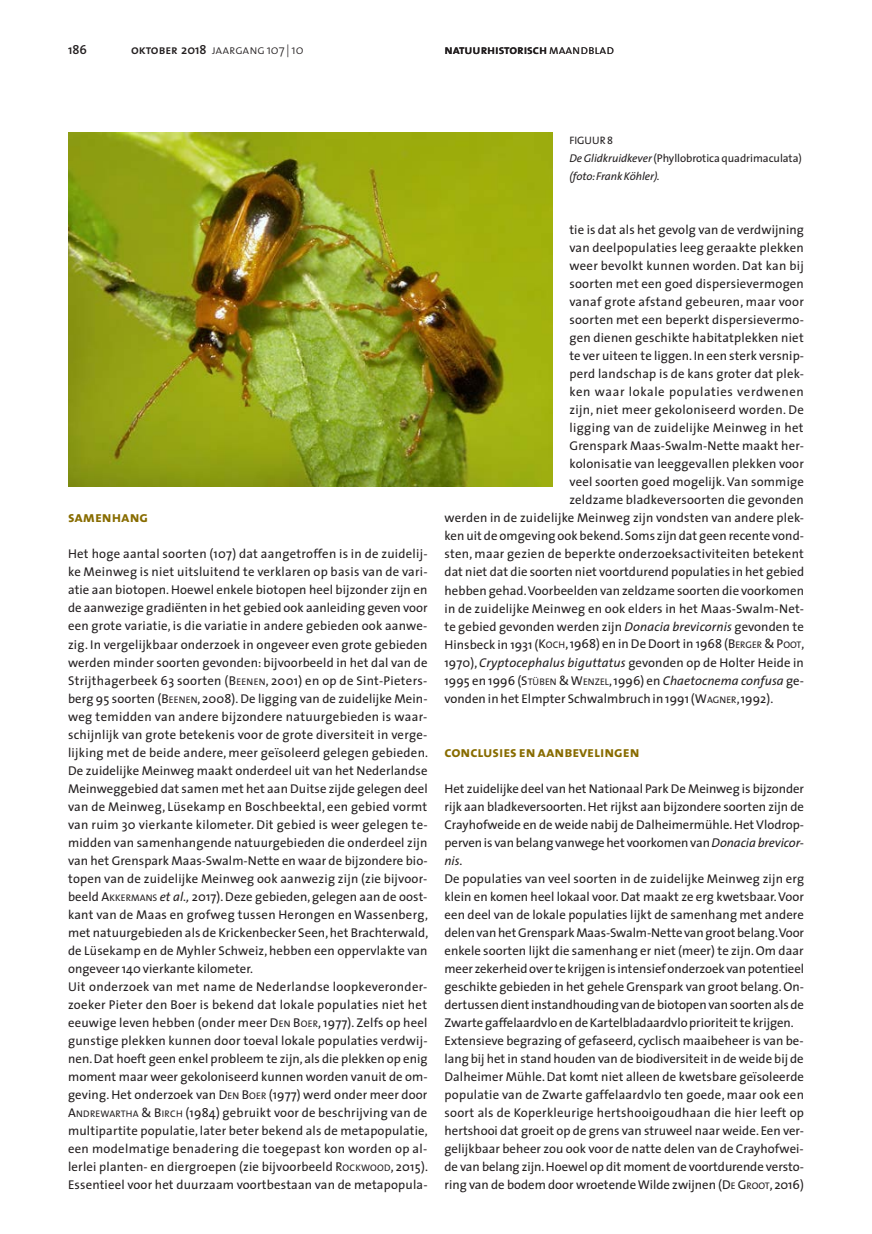
<style>
.page{position:relative;width:872px;height:1234px;background:#fff}
.page>*{position:absolute;margin:0;border:0;box-sizing:border-box;transform-origin:0 0}
.t1{font:15px "The Sans Bold Caps";letter-spacing:-.005em;color:#886c00}
.t2{font:12.75px/18px "The Sans";letter-spacing:.01em;color:#231f20}
.t3{font:12.75px "The Sans";letter-spacing:.05em;color:#231f20}
.t4{font:12.75px "The Sans Light Caps";letter-spacing:-.005em;color:#231f20}
.t5{font:12.75px "The Sans Semi Bold Caps";letter-spacing:-.005em;color:#231f20}
.t6{font:600 12.75px "The Sans";color:#231f20}
.t7{font:italic 11.25px/18px "The Sans";letter-spacing:-.005em;color:#231f20}
.t8{font:10.8px "The Sans Caps";letter-spacing:-.005em;color:#231f20}
.s1{font-family:"The Sans Semi Bold Caps"}
.s2{font-family:"The Sans";font-weight:600}
.s3{font-family:"The Sans";font-weight:300}
.s4{font-family:"The Sans Light Caps"}
.s5{font-style:normal}
.s6{font-style:inherit}
.s7{font-size:9.6px}
.s8{font-style:italic}
</style>
<div class="page">
<img style="left:68px;top:132px;width:485px;height:354px">
<p class="t6" style="left:68px;top:39px;width:20px">186</p>
<p class="t4" style="left:131px;top:39px;width:174px"><span class="s1">oktober</span> <span class="s2">2018</span> jaargang <span class="s3">107 | 10</span></p>
<p class="t5" style="left:444px;top:39px;width:171px">natuurhistorisch<span class="s4">maandblad</span></p>
<p class="t8" style="left:569px;top:131px;width:45px">FIGUUR 8</p>
<p class="t7" style="left:569px;top:149px;width:234px">De Glidkruidkever <span class="s5">(Phyllobrotica quadrimaculata) </span>(foto: Frank Köhler).</p>
<p class="t1" style="left:68px;top:504px;width:82px">samenhang</p>
<p class="t2" style="left:68px;top:544px;width:362px">Het hoge aantal soorten (107) dat aangetroffen is in de zuidelij&shy;ke Meinweg is niet uitsluitend te verklaren op basis van de vari&shy;atie aan biotopen. Hoewel enkele biotopen heel bijzonder zijn en de aanwezige gradiënten in het gebied ook aanleiding geven voor een grote variatie, is die variatie in andere gebieden ook aanwe&shy;zig. In vergelijkbaar onderzoek in ongeveer even grote gebieden werden minder soorten gevonden: bijvoorbeeld in het dal van de Strijthagerbeek 63 soorten (<span class="s6">B</span><span class="s7">EENEN</span>, 2001) en op de Sint-Pieters&shy;berg 95 soorten (<span class="s6">B</span><span class="s7">EENEN</span>, 2008). De ligging van de zuidelijke Mein&shy;weg temidden van andere bijzondere natuurgebieden is waar&shy;schijnlijk van grote betekenis voor de grote diversiteit in verge&shy;lijking met de beide andere, meer geïsoleerd gelegen gebieden.<br>De zuidelijke Meinweg maakt onderdeel uit van het Nederlandse Meinweggebied dat samen met het aan Duitse zijde gelegen deel van de Meinweg, Lüsekamp en Boschbeektal, een gebied vormt van ruim 30 vierkante kilometer. Dit gebied is weer gelegen te&shy;midden van samenhangende natuurgebieden die onderdeel zijn van het Grenspark Maas-Swalm-Nette en waar de bijzondere bio&shy;topen van de zuidelijke Meinweg ook aanwezig zijn (zie bijvoor&shy;beeld <span class="s6">A</span><span class="s7">KKERMANS</span> <span class="s8">et al.,</span> 2017). Deze gebieden, gelegen aan de oost&shy;kant van de Maas en grofweg tussen Herongen en Wassenberg, met natuurgebieden als de Krickenbecker Seen, het Brachterwald, de Lüsekamp en de Myhler Schweiz, hebben een oppervlakte van ongeveer 140 vierkante kilometer.<br>Uit onderzoek van met name de Nederlandse loopkeveronder&shy;zoeker Pieter den Boer is bekend dat lokale populaties niet het eeuwige leven hebben (onder meer D<span class="s7">EN</span> <span class="s6">B</span><span class="s7">OER</span>, 1977). Zelfs op heel gunstige plekken kunnen door toeval lokale populaties verdwij&shy;nen. Dat hoeft geen enkel probleem te zijn, als die plekken op enig moment maar weer gekoloniseerd kunnen worden vanuit de om&shy;geving. Het onderzoek van <span class="s6">D</span><span class="s7">EN</span> <span class="s6">B</span><span class="s7">OER</span> (1977) werd onder meer door <span class="s6">A</span><span class="s7">NDREWARTHA</span> <span class="s6">&amp; B</span><span class="s7">IRCH</span> (1984) gebruikt voor de beschrijving van de multipartite populatie, later beter bekend als de metapopulatie, een modelmatige benadering die toegepast kon worden op al&shy;lerlei planten- en diergroepen (zie bijvoorbeeld <span class="s6">R</span><span class="s7">OCKWOOD</span>, 2015).<br>Essentieel voor het duurzaam voortbestaan van de metapopula-</p>
<p class="t2" style="left:569px;top:220px;width:236px">tie is dat als het gevolg van de verdwijning</p>
<p class="t2" style="left:569px;top:238px;width:236px">van deelpopulaties leeg geraakte plekken</p>
<p class="t2" style="left:569px;top:256px;width:236px">weer bevolkt kunnen worden. Dat kan bij</p>
<p class="t2" style="left:569px;top:274px;width:236px">soorten met een goed dispersievermogen</p>
<p class="t2" style="left:569px;top:292px;width:236px">vanaf grote afstand gebeuren, maar voor</p>
<p class="t2" style="left:569px;top:310px;width:236px">soorten met een beperkt dispersievermo-</p>
<p class="t2" style="left:569px;top:328px;width:236px">gen dienen geschikte habitatplekken niet</p>
<p class="t2" style="left:569px;top:346px;width:236px">te ver uiteen te liggen. In een sterk versnip-</p>
<p class="t2" style="left:569px;top:364px;width:236px">perd landschap is de kans groter dat plek-</p>
<p class="t3" style="left:569px;top:381px;width:236px">ken waar lokale populaties verdwenen</p>
<p class="t2" style="left:569px;top:400px;width:236px">zijn, niet meer gekoloniseerd worden. De</p>
<p class="t2" style="left:569px;top:418px;width:236px">ligging van de zuidelijke Meinweg in het</p>
<p class="t2" style="left:569px;top:436px;width:236px">Grenspark Maas-Swalm-Nette maakt her-</p>
<p class="t2" style="left:569px;top:454px;width:236px">kolonisatie van leeggevallen plekken voor</p>
<p class="t2" style="left:569px;top:472px;width:236px">veel soorten goed mogelijk. Van sommige</p>
<p class="t2" style="left:569px;top:490px;width:236px">zeldzame bladkeversoorten die gevonden</p>
<p class="t2" style="left:444px;top:508px;width:361px">werden in de zuidelijke Meinweg zijn vondsten van andere plek-</p>
<p class="t2" style="left:444px;top:526px;width:361px">ken uit de omgeving ook bekend. Soms zijn dat geen recente vond-</p>
<p class="t2" style="left:444px;top:544px;width:361px">sten, maar gezien de beperkte onderzoeksactiviteiten betekent</p>
<p class="t2" style="left:444px;top:562px;width:361px">dat niet dat die soorten niet voortdurend populaties in het gebied</p>
<p class="t2" style="left:444px;top:580px;width:361px">hebben gehad. Voorbeelden van zeldzame soorten die voorkomen</p>
<p class="t2" style="left:444px;top:598px;width:361px">in de zuidelijke Meinweg en ook elders in het Maas-Swalm-Net-</p>
<p class="t2" style="left:444px;top:616px;width:361px">te gebied gevonden werden zijn <span class="s8">Donacia brevicornis</span> gevonden te</p>
<p class="t2" style="left:444px;top:634px;width:361px">Hinsbeck in 1931 (<span class="s6">K</span><span class="s7">OCH</span><span class="s6">,</span> 1968) en in De Doort in 1968 (<span class="s6">B</span><span class="s7">ERGER</span> <span class="s6">&amp; P</span><span class="s7">OOT</span>,</p>
<p class="t2" style="left:444px;top:652px;width:361px">1970), <span class="s8">Cryptocephalus biguttatus</span> gevonden op de Holter Heide in</p>
<p class="t2" style="left:444px;top:670px;width:361px">1995 en 1996 (<span class="s6">S</span><span class="s7">TÜBEN</span> <span class="s6">&amp; W</span><span class="s7">ENZEL</span>, 1996) en <span class="s8">Chaetocnema confusa</span> ge-</p>
<p class="t2" style="left:444px;top:688px;width:330px">vonden in het Elmpter Schwalmbruch in 1991 (<span class="s6">W</span><span class="s7">AGNER</span>, 1992).</p>
<p class="t1" style="left:444px;top:738px;width:196px">conclusies en aanbevelingen</p>
<p class="t2" style="left:444px;top:778px;width:361px">Het zuidelijke deel van het Nationaal Park De Meinweg is bijzonder rijk aan bladkeversoorten. Het rijkst aan bijzondere soorten zijn de Crayhofweide en de weide nabij de Dalheimermühle. Het Vlodrop&shy;perven is van belang vanwege het voorkomen van <span class="s8">Donacia brevicor&shy;nis</span>.<br>De populaties van veel soorten in de zuidelijke Meinweg zijn erg klein en komen heel lokaal voor. Dat maakt ze erg kwetsbaar. Voor een deel van de lokale populaties lijkt de samenhang met andere delen van het Grenspark Maas-Swalm-Nette van groot belang. Voor enkele soorten lijkt die samenhang er niet (meer) te zijn. Om daar meer zekerheid over te krijgen is intensief onderzoek van potentieel geschikte gebieden in het gehele Grenspark van groot belang. On&shy;dertussen dient instandhouding van de biotopen van soorten alsde Zwarte gaffelaardvloen de Kartelbladaardvloprioriteit te krijgen.<br>Extensieve begrazing of gefaseerd, cyclisch maaibeheer is van be&shy;lang bij het in stand houden van de biodiversiteit in de weide bij de Dalheimer Mühle. Dat komt niet alleen de kwetsbare geïsoleerde populatie van de Zwarte gaffelaardvlo ten goede, maar ook een soort als de Koperkleurige hertshooigoudhaan die hier leeft op hertshooi dat groeit op de grens van struweel naar weide. Een ver&shy;gelijkbaar beheer zou ook voor de natte delen van de Crayhofwei&shy;de van belang zijn. Hoewel op dit moment de voortdurende versto&shy;ring van de bodem door wroetende Wilde zwijnen (<span class="s6">D</span> <span class="s7">E</span> <span class="s6">G</span> <span class="s7">ROOT</span>, 2016)</p>
</div>
